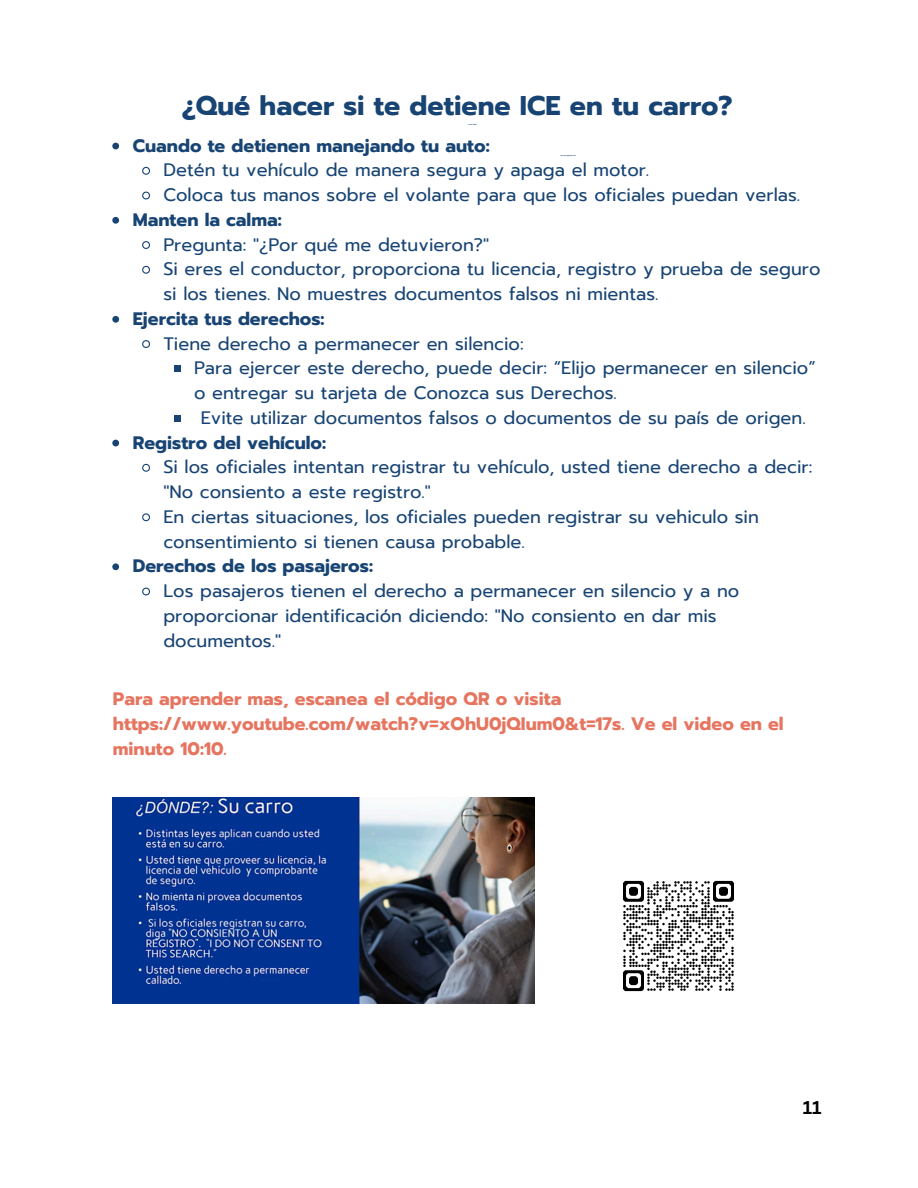
<style>
.page{position:relative;width:918px;height:1188px;background:#fff}
.page>*{position:absolute;margin:0;border:0;box-sizing:border-box;transform-origin:0 0}
.t1{font:700 27px "Prompt";color:#184474}
.t2{font:18px/24.8px "Prompt";color:#184474}
.t3{font:700 18px/24.8px "Prompt";color:#e67560}
.t4{font:700 18px "Prompt";color:#184474}
.t5{font:700 18px "Canva Sans";color:#000}
</style>
<div class="page">
<svg style="left:112px;top:143px;width:7px;height:6px"></svg>
<svg style="left:142px;top:166px;width:8px;height:9px"></svg>
<svg style="left:142px;top:191px;width:8px;height:9px"></svg>
<svg style="left:112px;top:217px;width:7px;height:7px"></svg>
<svg style="left:142px;top:241px;width:8px;height:8px"></svg>
<svg style="left:142px;top:265px;width:8px;height:9px"></svg>
<svg style="left:112px;top:316px;width:7px;height:7px"></svg>
<svg style="left:142px;top:340px;width:8px;height:8px"></svg>
<div style="left:174px;top:365px;width:7px;height:7px;background:#184474"></div>
<div style="left:174px;top:415px;width:7px;height:7px;background:#184474"></div>
<svg style="left:112px;top:440px;width:7px;height:6px"></svg>
<svg style="left:142px;top:463px;width:8px;height:9px"></svg>
<svg style="left:142px;top:513px;width:8px;height:9px"></svg>
<svg style="left:112px;top:563px;width:7px;height:7px"></svg>
<svg style="left:142px;top:587px;width:8px;height:9px"></svg>
<img style="left:623px;top:880px;width:111px;height:112px">
<img style="left:113px;top:797px;width:422px;height:206px">
<h1 class="t1" style="left:182px;top:86px;width:552px">¿Qué hacer si te detiene ICE en tu carro?</h1>
<p class="t4" style="left:133px;top:132px;width:358px">Cuando te detienen manejando tu auto:</p>
<p class="t2" style="left:163px;top:158px;width:487px">Detén tu vehículo de manera segura y apaga el motor.</p>
<p class="t2" style="left:163px;top:183px;width:638px">Coloca tus manos sobre el volante para que los oficiales puedan verlas.</p>
<p class="t4" style="left:133px;top:206px;width:151px">Manten la calma:</p>
<p class="t2" style="left:163px;top:232px;width:327px">Pregunta: "¿Por qué me detuvieron?"</p>
<p class="t2" style="left:163px;top:257px;width:659px">Si eres el conductor, proporciona tu licencia, registro y prueba de seguro si los tienes. No muestres documentos falsos ni mientas.</p>
<p class="t4" style="left:133px;top:305px;width:193px">Ejercita tus derechos:</p>
<p class="t2" style="left:163px;top:331px;width:362px">Tiene derecho a permanecer en silencio:</p>
<p class="t2" style="left:194px;top:356px;width:623px">Para ejercer este derecho, puede decir: “Elijo permanecer en silencio” o entregar su tarjeta de Conozca sus Derechos.</p>
<p class="t2" style="left:201px;top:406px;width:607px">Evite utilizar documentos falsos o documentos de su país de origen.</p>
<p class="t4" style="left:133px;top:429px;width:195px">Registro del vehículo:</p>
<p class="t2" style="left:163px;top:455px;width:650px">Si los oficiales intentan registrar tu vehículo, usted tiene derecho a decir: "No consiento a este registro."</p>
<p class="t2" style="left:163px;top:505px;width:597px">En ciertas situaciones, los oficiales pueden registrar su vehiculo sin consentimiento si tienen causa probable.</p>
<p class="t4" style="left:133px;top:553px;width:242px">Derechos de los pasajeros:</p>
<p class="t2" style="left:163px;top:579px;width:577px">Los pasajeros tienen el derecho a permanecer en silencio y a no proporcionar identificación diciendo: "No consiento en dar mis documentos."</p>
<h2 class="t3" style="left:113px;top:687px;width:672px">Para aprender mas, escanea el código QR o visita https://www.youtube.com/watch?v=xOhU0jQIum0&amp;t=17s. Ve el video en el minuto 10:10.</h2>
<p class="t5" style="left:803px;top:1094px;width:20px">11</p>
</div>
